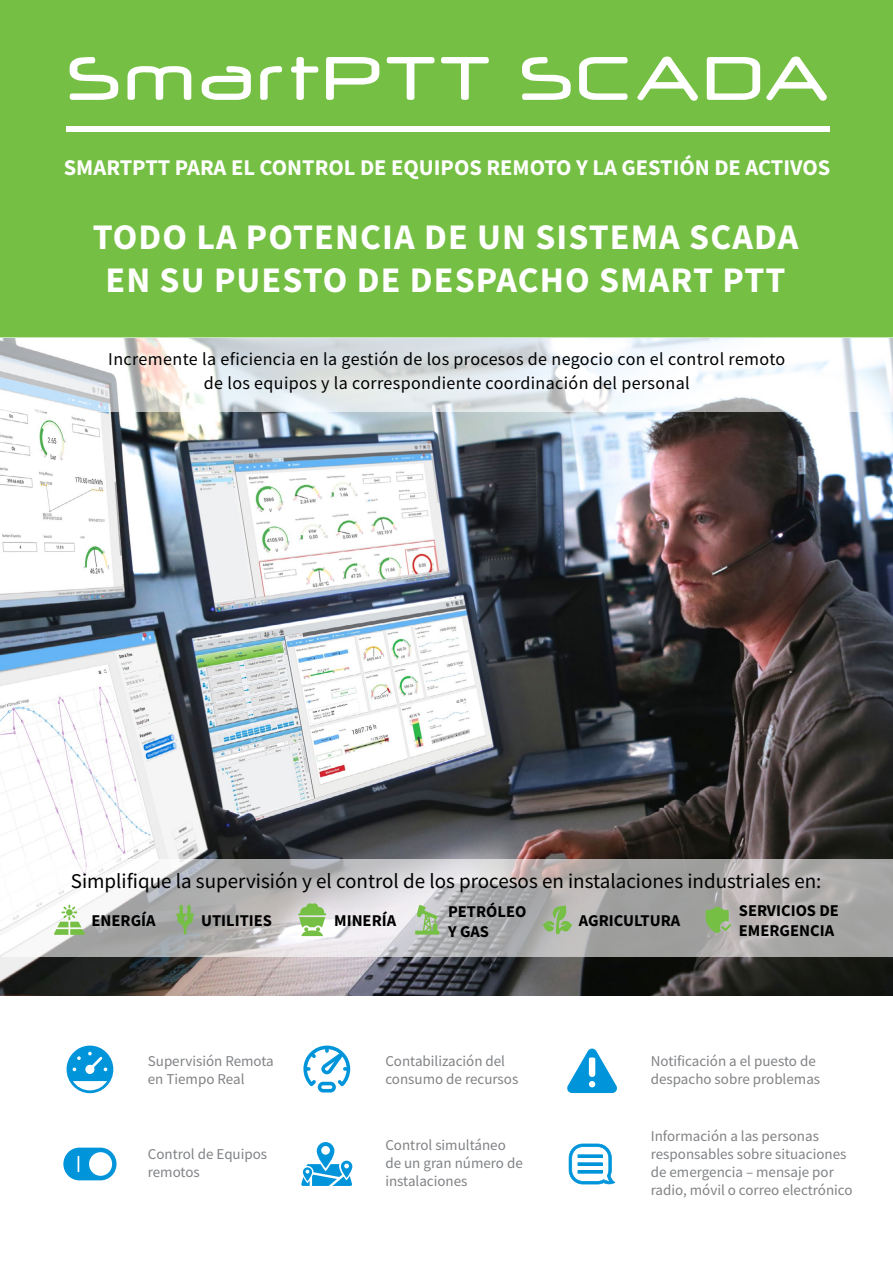
<style>
.page{position:relative;width:893px;height:1263px;background:#fff}
.page>*{position:absolute;margin:0;border:0;box-sizing:border-box;transform-origin:0 0}
.t1{font:72px "Neuropol";letter-spacing:.075em;color:#fff}
.t2{font:700 36px/43.2px "Source Sans Pro";letter-spacing:.03em;color:#fff;text-align:center}
.t3{font:700 22.5px "Source Sans Pro";color:#fff}
.t4{font:21px "Source Sans Pro";color:#000}
.t5{font:18px/24px "Source Sans Pro";letter-spacing:.02em;color:#000;text-align:center}
.t6{font:700 16.5px/19.8px "Source Sans Pro";color:#000}
.t7{font:15px/18px "Source Sans Pro";color:#808285}
</style>
<div class="page">
<div style="left:0;top:0;width:893px;height:342px;background:#75c044"></div>
<img style="left:0;top:411px;width:893px;height:584px">
<svg style="left:0;top:859px;width:893px;height:98px;background:#bebdbd"></svg>
<svg style="left:0;top:337px;width:893px;height:74px"></svg>
<div style="left:66px;top:126px;width:763px;height:5px;background:#fff"></div>
<svg style="left:415px;top:905px;width:24px;height:29px"></svg>
<svg style="left:67px;top:1045px;width:46px;height:48px"></svg>
<svg style="left:303px;top:1045px;width:47px;height:47px"></svg>
<svg style="left:567px;top:1048px;width:50px;height:45px"></svg>
<svg style="left:63px;top:1147px;width:54px;height:33px"></svg>
<svg style="left:301px;top:1142px;width:51px;height:44px"></svg>
<svg style="left:569px;top:1143px;width:46px;height:42px"></svg>
<svg style="left:577px;top:1154px;width:25px;height:4px"></svg>
<hr style="left:578px;top:1155px;width:24px;height:2px;background:#0095da">
<svg style="left:577px;top:1162px;width:25px;height:4px"></svg>
<hr style="left:578px;top:1163px;width:24px;height:2px;background:#0095da">
<svg style="left:577px;top:1170px;width:25px;height:4px"></svg>
<hr style="left:578px;top:1171px;width:24px;height:2px;background:#0095da">
<svg style="left:54px;top:904px;width:31px;height:31px"></svg>
<svg style="left:298px;top:903px;width:28px;height:33px"></svg>
<svg style="left:706px;top:906px;width:25px;height:27px"></svg>
<svg style="left:543px;top:905px;width:29px;height:29px"></svg>
<svg style="left:176px;top:904px;width:18px;height:30px"></svg>
<h1 class="t1" style="left:68px;top:40px;width:761px">SmartPTT SCADA</h1>
<h3 class="t3" style="left:64px;top:152px;width:768px">SMARTPTT PARA EL CONTROL DE EQUIPOS REMOTO Y LA GESTIÓN DE ACTIVOS</h3>
<h2 class="t2" style="left:93px;top:215px;width:707px">TODO LA POTENCIA DE UN SISTEMA SCADA<br>EN SU PUESTO DE DESPACHO SMART PTT</h2>
<p class="t5" style="left:108px;top:347px;width:678px">Incremente la eficiencia en la gestión de los procesos de negocio con el control remoto de los equipos y la correspondiente coordinación del personal</p>
<h3 class="t4" style="left:71px;top:868px;width:752px">Simplifique la supervisión y el control de los procesos en instalaciones industriales en:</h3>
<p class="t6" style="left:448px;top:901px;width:80px">PETRÓLEO<br>Y GAS</p>
<p class="t6" style="left:201px;top:910px;width:72px">UTILITIES</p>
<p class="t6" style="left:334px;top:910px;width:64px">MINERÍA</p>
<p class="t6" style="left:579px;top:910px;width:103px">AGRICULTURA</p>
<p class="t6" style="left:739px;top:900px;width:102px">SERVICIOS DE<br>EMERGENCIA</p>
<p class="t6" style="left:92px;top:910px;width:66px">ENERGÍA</p>
<p class="t7" style="left:148px;top:1051px;width:127px">Supervisión Remota en Tiempo Real</p>
<p class="t7" style="left:148px;top:1145px;width:121px">Control de Equipos remotos</p>
<p class="t7" style="left:385px;top:1051px;width:134px">Contabilización del consumo de recursos</p>
<p class="t7" style="left:385px;top:1136px;width:139px">Control simultáneo de un gran número de instalaciones</p>
<p class="t7" style="left:651px;top:1051px;width:171px">Notificación a el puesto de despacho sobre problemas</p>
<p class="t7" style="left:651px;top:1127px;width:203px">Información a las personas responsables sobre situaciones de emergencia – mensaje por radio, móvil o correo electrónico</p>
</div>
